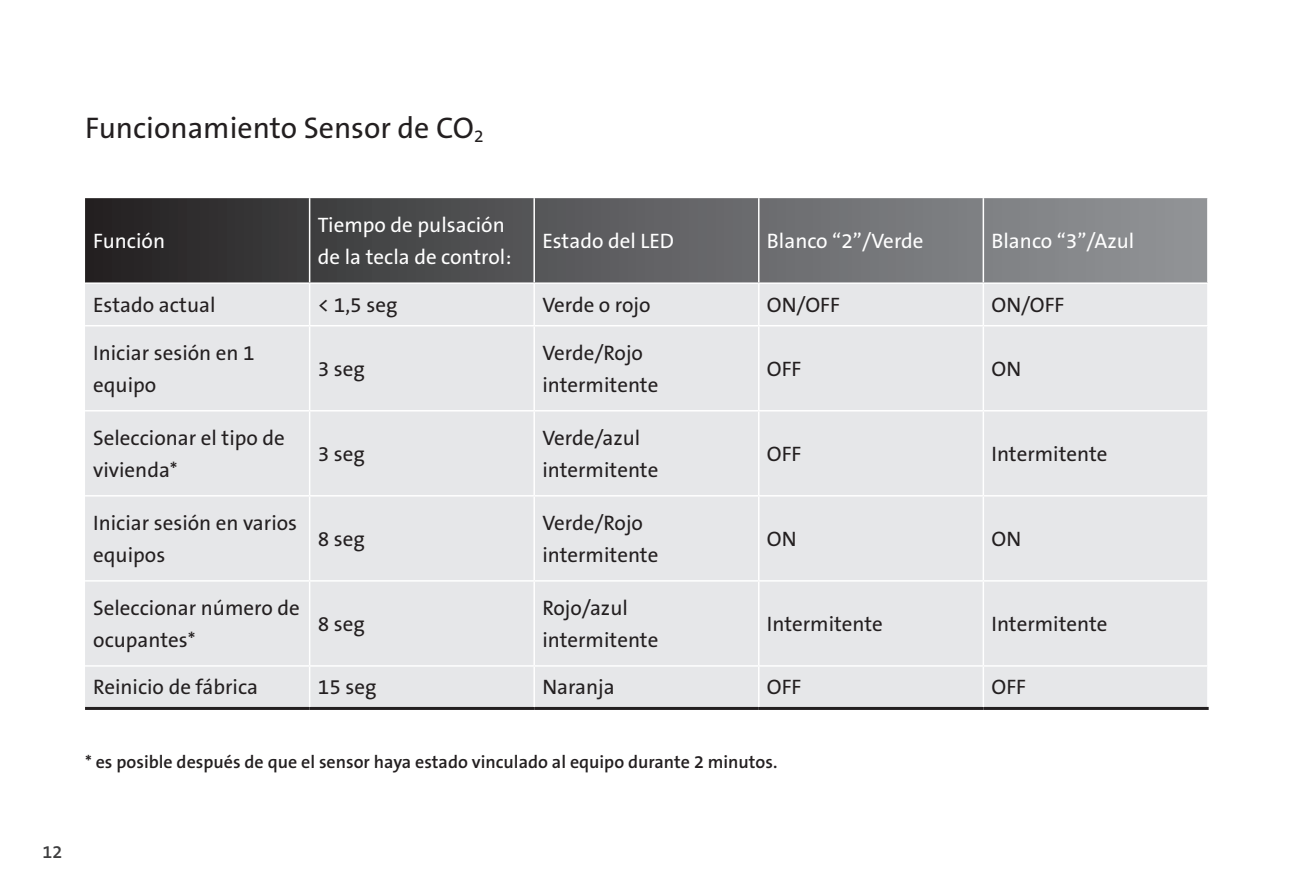
<style>
.page{position:relative;width:1293px;height:893px;background:#fff}
.page>*{position:absolute;margin:0;border:0;box-sizing:border-box;transform-origin:0 0}
.Handleiding_Kop{font:30px "The Sans B5 Plain";color:#231f20}
.kop_tabel_8_12{font:21px/31.2px "The Sans B5 Plain";color:#231f20}
.kop_tabel_8_12-2{font:21px/31.2px "The Sans B5 Plain";color:#fff}
.plat_tabel_8_12{font:21px "The Sans B5 Plain";color:#231f20}
.Handleiding_Ondersch{font:600 18px "The Sans B6";color:#231f20}
.plat_9_12{font:600 18px "The Sans B6";color:#3e3e3f}
</style>
<div class="page">
<svg style="left:85px;top:198px;width:1122px;height:84px;background:#5e5f61"></svg>
<div style="left:85px;top:284px;width:1122px;height:381px;background:#e6e7e9"></div>
<div style="left:85px;top:667px;width:1122px;height:40px;background:#e6e7e9"></div>
<hr style="left:85px;top:410px;width:225px;height:1px;background:#fff">
<hr style="left:310px;top:410px;width:224px;height:1px;background:#fff">
<hr style="left:534px;top:410px;width:225px;height:1px;background:#fff">
<hr style="left:759px;top:410px;width:224px;height:1px;background:#fff">
<hr style="left:983px;top:410px;width:225px;height:1px;background:#fff">
<hr style="left:85px;top:580px;width:225px;height:2px;background:#fff">
<hr style="left:310px;top:580px;width:224px;height:2px;background:#fff">
<hr style="left:534px;top:580px;width:225px;height:2px;background:#fff">
<hr style="left:759px;top:580px;width:224px;height:2px;background:#fff">
<hr style="left:983px;top:580px;width:225px;height:2px;background:#fff">
<hr style="left:85px;top:707px;width:225px;height:3px;background:#231f20">
<hr style="left:310px;top:707px;width:224px;height:3px;background:#231f20">
<hr style="left:534px;top:707px;width:225px;height:3px;background:#231f20">
<hr style="left:759px;top:707px;width:224px;height:3px;background:#231f20">
<hr style="left:983px;top:707px;width:225px;height:3px;background:#231f20">
<hr style="left:309px;top:198px;width:1px;height:84px;background:#fff">
<hr style="left:533px;top:198px;width:2px;height:84px;background:#fff">
<hr style="left:982px;top:198px;width:2px;height:84px;background:#fff">
<hr style="left:758px;top:198px;width:1px;height:84px;background:#fff">
<hr style="left:85px;top:495px;width:225px;height:2px;background:#fff">
<hr style="left:310px;top:495px;width:224px;height:2px;background:#fff">
<hr style="left:534px;top:495px;width:225px;height:2px;background:#fff">
<hr style="left:759px;top:495px;width:224px;height:2px;background:#fff">
<hr style="left:983px;top:495px;width:225px;height:2px;background:#fff">
<hr style="left:309px;top:284px;width:1px;height:41px;background:#fff">
<hr style="left:533px;top:284px;width:2px;height:41px;background:#fff">
<hr style="left:758px;top:284px;width:1px;height:41px;background:#fff">
<hr style="left:982px;top:284px;width:2px;height:41px;background:#fff">
<hr style="left:309px;top:326px;width:1px;height:84px;background:#fff">
<hr style="left:533px;top:326px;width:2px;height:84px;background:#fff">
<hr style="left:758px;top:326px;width:1px;height:84px;background:#fff">
<hr style="left:982px;top:326px;width:2px;height:84px;background:#fff">
<hr style="left:309px;top:411px;width:1px;height:84px;background:#fff">
<hr style="left:533px;top:411px;width:2px;height:84px;background:#fff">
<hr style="left:758px;top:411px;width:1px;height:84px;background:#fff">
<hr style="left:982px;top:411px;width:2px;height:84px;background:#fff">
<hr style="left:309px;top:497px;width:1px;height:83px;background:#fff">
<hr style="left:533px;top:497px;width:2px;height:83px;background:#fff">
<hr style="left:758px;top:497px;width:1px;height:83px;background:#fff">
<hr style="left:982px;top:497px;width:2px;height:83px;background:#fff">
<hr style="left:309px;top:582px;width:1px;height:83px;background:#fff">
<hr style="left:533px;top:582px;width:2px;height:83px;background:#fff">
<hr style="left:758px;top:582px;width:1px;height:83px;background:#fff">
<hr style="left:982px;top:582px;width:2px;height:83px;background:#fff">
<hr style="left:309px;top:667px;width:1px;height:40px;background:#fff">
<hr style="left:533px;top:667px;width:2px;height:40px;background:#fff">
<hr style="left:758px;top:667px;width:1px;height:40px;background:#fff">
<hr style="left:982px;top:667px;width:2px;height:40px;background:#fff">
<hr style="left:85px;top:325px;width:225px;height:1px;background:#fff">
<hr style="left:310px;top:325px;width:224px;height:1px;background:#fff">
<hr style="left:534px;top:325px;width:225px;height:1px;background:#fff">
<hr style="left:759px;top:325px;width:224px;height:1px;background:#fff">
<hr style="left:983px;top:325px;width:225px;height:1px;background:#fff">
<p class="Handleiding_Kop" style="left:85px;top:112px;width:400px">Funcionamiento Sensor de CO<sub>2</sub></p>
<p class="kop_tabel_8_12-2" style="left:93px;top:226px;width:73px">Función</p>
<p class="kop_tabel_8_12-2" style="left:318px;top:210px;width:195px">Tiempo de pulsación de la tecla de control:</p>
<p class="kop_tabel_8_12-2" style="left:542px;top:226px;width:133px">Estado del LED</p>
<p class="kop_tabel_8_12-2" style="left:767px;top:226px;width:158px">Blanco “2”/Verde</p>
<p class="kop_tabel_8_12-2" style="left:991px;top:226px;width:144px">Blanco “3”/Azul</p>
<p class="kop_tabel_8_12" style="left:93px;top:290px;width:124px">Estado actual</p>
<p class="kop_tabel_8_12" style="left:318px;top:290px;width:81px">&lt; 1,5 seg</p>
<p class="kop_tabel_8_12" style="left:542px;top:290px;width:110px">Verde o rojo</p>
<p class="kop_tabel_8_12" style="left:767px;top:290px;width:74px">ON/OFF</p>
<p class="kop_tabel_8_12" style="left:991px;top:290px;width:74px">ON/OFF</p>
<p class="kop_tabel_8_12" style="left:93px;top:338px;width:163px">Iniciar sesión en 1 equipo</p>
<p class="kop_tabel_8_12" style="left:542px;top:338px;width:102px">Verde/Rojo</p>
<p class="kop_tabel_8_12" style="left:542px;top:370px;width:117px">intermitente</p>
<p class="kop_tabel_8_12" style="left:767px;top:354px;width:36px">OFF</p>
<p class="kop_tabel_8_12" style="left:991px;top:354px;width:31px">ON</p>
<p class="kop_tabel_8_12" style="left:318px;top:354px;width:49px">3 seg</p>
<p class="kop_tabel_8_12" style="left:93px;top:423px;width:193px">Seleccionar el tipo de vivienda*</p>
<p class="kop_tabel_8_12" style="left:93px;top:508px;width:205px">Iniciar sesión en varios equipos</p>
<p class="kop_tabel_8_12" style="left:93px;top:593px;width:208px">Seleccionar número de ocupantes*</p>
<p class="kop_tabel_8_12" style="left:318px;top:439px;width:49px">3 seg</p>
<p class="kop_tabel_8_12" style="left:318px;top:524px;width:49px">8 seg</p>
<p class="kop_tabel_8_12" style="left:318px;top:609px;width:49px">8 seg</p>
<p class="kop_tabel_8_12" style="left:542px;top:423px;width:99px">Verde/azul</p>
<p class="kop_tabel_8_12" style="left:542px;top:455px;width:117px">intermitente</p>
<p class="kop_tabel_8_12" style="left:542px;top:508px;width:102px">Verde/Rojo</p>
<p class="kop_tabel_8_12" style="left:542px;top:540px;width:117px">intermitente</p>
<p class="kop_tabel_8_12" style="left:542px;top:593px;width:87px">Rojo/azul</p>
<p class="kop_tabel_8_12" style="left:542px;top:625px;width:117px">intermitente</p>
<p class="kop_tabel_8_12" style="left:767px;top:439px;width:36px">OFF</p>
<p class="kop_tabel_8_12" style="left:991px;top:439px;width:117px">Intermitente</p>
<p class="kop_tabel_8_12" style="left:767px;top:524px;width:31px">ON</p>
<p class="kop_tabel_8_12" style="left:991px;top:524px;width:31px">ON</p>
<p class="kop_tabel_8_12" style="left:767px;top:609px;width:117px">Intermitente</p>
<p class="kop_tabel_8_12" style="left:991px;top:609px;width:117px">Intermitente</p>
<p class="plat_tabel_8_12" style="left:93px;top:676px;width:166px">Reinicio de fábrica</p>
<p class="plat_tabel_8_12" style="left:318px;top:676px;width:60px">15 seg</p>
<p class="plat_tabel_8_12" style="left:542px;top:676px;width:74px">Naranja</p>
<p class="kop_tabel_8_12" style="left:767px;top:672px;width:36px">OFF</p>
<p class="kop_tabel_8_12" style="left:991px;top:672px;width:36px">OFF</p>
<p class="Handleiding_Ondersch" style="left:85px;top:752px;width:694px">* es posible después de que el sensor haya estado vinculado al equipo durante 2 minutos.</p>
<p class="plat_9_12" style="left:43px;top:843px;width:21px">12</p>
</div>
